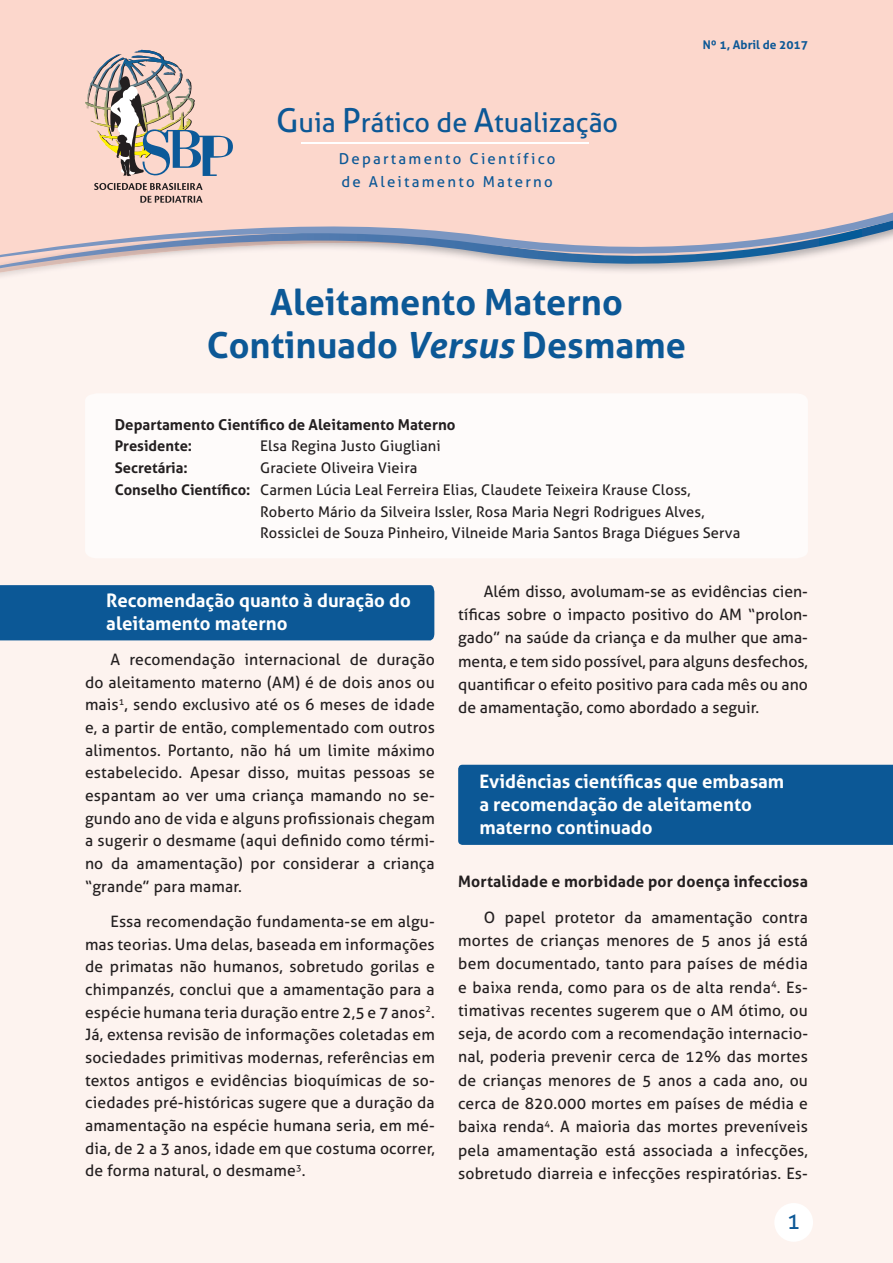
<style>
.page{position:relative;width:893px;height:1263px;background:#fdf3ef}
.page>*{position:absolute;margin:0;border:0;box-sizing:border-box;transform-origin:0 0}
.t1{font:700 36px/43.2px "Aller";color:#0c5896;text-align:center}
.t2{font:27px "Aller";color:#0c5896}
.t3{font:22.5px "Aller";color:#0c5896}
.t4{font:700 18.6px/22.8px "Aller";color:#fff}
.t5{font:15.75px/22.6px "Aller";letter-spacing:.01em;color:#231f20;text-align:justify}
.t6{font:700 15.75px "Aller";letter-spacing:.01em;color:#231f20}
.t7{font:700 15px "Aller";color:#231f20}
.t8{font:15px/22.5px "Aller";letter-spacing:.15em;color:#0c5896}
.t9{font:14.7px "Aller";letter-spacing:.01em;color:#231f20}
.t10{font:700 14.7px "Aller";color:#231f20}
.t11{font:700 12px "Aller";color:#0c5896}
.s1{font-size:33px}
.s2{font-style:italic}
.s3{font-weight:700}
</style>
<div class="page">
<div style="left:774px;top:1203px;width:39px;height:39px;background:#fff;border-radius:50%"></div>
<div style="left:458px;top:765px;width:435px;height:80px;background:#0c5896"></div>
<div style="left:0;top:585px;width:434px;height:55px;background:#0c5896"></div>
<div style="left:0;top:0;width:893px;height:276px;background:#fcd7cc"></div>
<img style="left:0;top:270px;width:893px;height:4px">
<svg style="left:0;top:211px;width:893px;height:59px"></svg>
<div style="left:86px;top:394px;width:721px;height:164px;background:#fefbfa"></div>
<hr style="left:301px;top:142px;width:288px;height:2px;background:#fff">
<svg style="left:85px;top:50px;width:148px;height:126px;background:#c7b7b0"></svg>
<svg style="left:94px;top:183px;width:109px;height:20px;background:#c6a9a1"></svg>
<h2 class="t2" style="left:276px;top:107px;width:344px"><span class="s1">G</span>uia <span class="s1">P</span>rático de <span class="s1">A</span>tualização</h2>
<p class="t8" style="left:339px;top:148px;width:218px">Departamento Científico de Aleitamento Materno</p>
<p class="t11" style="left:703px;top:38px;width:106px">Nº 1, Abril de 2017</p>
<h1 class="t1" style="left:207px;top:281px;width:481px">Aleitamento Materno<br>Continuado <span class="s2">Versus</span> Desmame</h1>
<p class="t7" style="left:115px;top:415px;width:342px">Departamento Científico de Aleitamento Materno</p>
<p class="t10" style="left:115px;top:437px;width:79px">Presidente:</p>
<p class="t9" style="left:260px;top:437px;width:182px">Elsa Regina Justo Giugliani</p>
<p class="t10" style="left:115px;top:459px;width:74px">Secretária:</p>
<p class="t9" style="left:260px;top:459px;width:159px">Graciete Oliveira Vieira</p>
<p class="t9" style="left:115px;top:481px;width:577px"><span class="s3">Conselho Científico:</span> Carmen Lúcia Leal Ferreira Elias, Claudete Teixeira Krause Closs,</p>
<p class="t9" style="left:260px;top:503px;width:446px">Roberto Mário da Silveira Issler, Rosa Maria Negri Rodrigues Alves,</p>
<p class="t9" style="left:260px;top:524px;width:482px">Rossiclei de Souza Pinheiro, Vilneide Maria Santos Braga Diégues Serva</p>
<p class="t4" style="left:106px;top:590px;width:306px;line-height:22.4px">Recomendação quanto à duração do aleitamento materno</p>
<p class="t5" style="left:85px;top:648px;width:351px;text-indent:26px">A recomendação internacional de duração do aleitamento materno (AM) é de dois anos ou mais<sup>1</sup>, sendo exclusivo até os 6 meses de idade e, a partir de então, complementado com outros alimentos. Portanto, não há um limite máximo estabelecido. Apesar disso, muitas pessoas se espantam ao ver uma criança mamando no se&shy;gundo ano de vida e alguns profissionais chegam a sugerir o desmame (aqui definido como térmi&shy;no da amamentação) por considerar a criança “grande” para mamar.</p>
<p class="t5" style="left:85px;top:910px;width:351px;text-indent:26px">Essa recomendação fundamenta-se em algu&shy;mas teorias. Uma delas, baseada em informações de primatas não humanos, sobretudo gorilas e chimpanzés, conclui que a amamentação para a espécie humana teria duração entre 2,5 e 7 anos<sup>2</sup>.<br>Já, extensa revisão de informações coletadas em sociedades primitivas modernas, referências em textos antigos e evidências bioquímicas de so&shy;ciedades pré-históricas sugere que a duração da amamentação na espécie humana seria, em mé&shy;dia, de 2 a 3 anos, idade em que costuma ocorrer, de forma natural, o desmame<sup>3</sup>.</p>
<p class="t5" style="left:458px;top:580px;width:351px;line-height:23.2px;text-indent:26px">Além disso, avolumam-se as evidências cien&shy;tíficas sobre o impacto positivo do AM “prolon&shy;gado” na saúde da criança e da mulher que ama&shy;menta, e tem sido possível, para alguns desfechos, quantificar o efeito positivo para cada mês ou ano de amamentação, como abordado a seguir.</p>
<p class="t4" style="left:479px;top:770px;width:306px">Evidências científicas que embasam a recomendação de aleitamento materno continuado</p>
<p class="t6" style="left:458px;top:872px;width:351px">Mortalidade e morbidade por doença infecciosa</p>
<p class="t5" style="left:458px;top:906px;width:351px;line-height:23.2px;text-indent:26px">O papel protetor da amamentação contra mortes de crianças menores de 5 anos já está bem documentado, tanto para países de média e baixa renda, como para os de alta renda<sup>4</sup>. Es&shy;timativas recentes sugerem que o AM ótimo, ou seja, de acordo com a recomendação internacio&shy;nal, poderia prevenir cerca de 12% das mortes de crianças menores de 5 anos a cada ano, ou cerca de 820.000 mortes em países de média e baixa renda<sup>4</sup>. A maioria das mortes preveníveis pela amamentação está associada a infecções, sobretudo diarreia e infecções respiratórias. Es-</p>
<h3 class="t3" style="left:787px;top:1207px;width:15px">1</h3>
</div>
